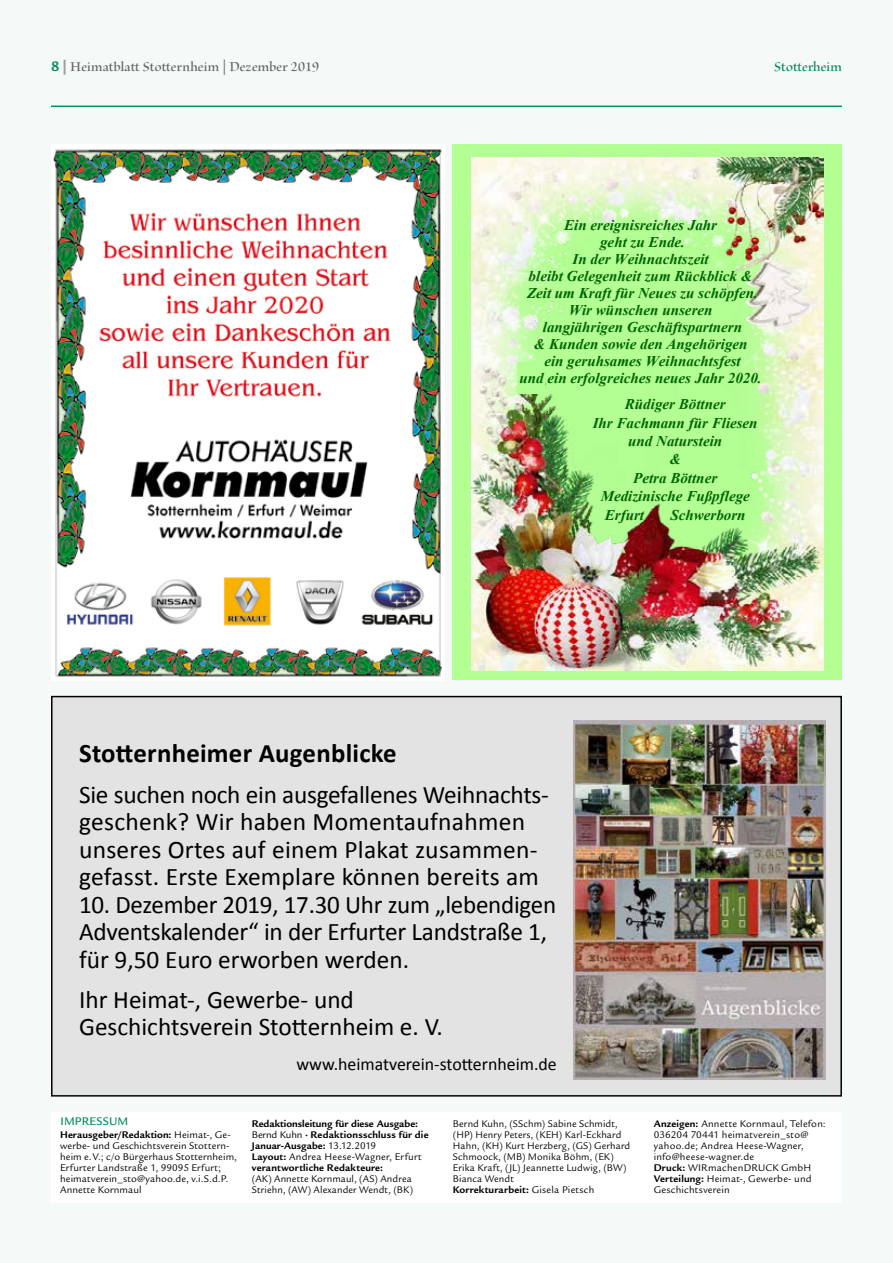
<style>
.page{position:relative;width:893px;height:1263px;background:#f5f9f7}
.page>*{position:absolute;margin:0;border:0;box-sizing:border-box;transform-origin:0 0}
.t1{font:700 26.85px "Calibri";letter-spacing:.01em;color:#000}
.t2{font:25.35px/27.5px "Calibri";color:#000}
.t3{font:17.85px "Calibri";color:#000}
.t4{font:15px "Brioso Pro Semibold Disp";letter-spacing:.01em;color:#646363}
.t5{font:15px "Brioso Pro Semibold Disp";letter-spacing:.005em;color:#008d58}
.t6{font:italic 700 14.85px/17.1px "Times New Roman";color:#060;text-align:center}
.t7{font:500 12px "Legacy Sans Std";color:#008d58}
.t8{font:10.5px/10.9px "Legacy Sans Std";letter-spacing:.015em;color:#000}
.t9{font:700 10.5px/10.9px "Legacy Sans Std";letter-spacing:.01em;color:#000}
.s1{font-family:"Legacy Sans Std";font-weight:700;color:#008d58}
.s2{font-family:"Legacy Sans Std";font-weight:700;color:#9d9d9c}
.s3{color:#1f5518}
.s4{font-weight:400}
.s5{font-weight:700}
</style>
<div class="page">
<div style="left:52px;top:696px;width:789px;height:400px;background:#e3e3e3"></div>
<img style="left:573px;top:720px;width:252px;height:359px">
<img style="left:53px;top:149px;width:389px;height:528px">
<div style="left:453px;top:145px;width:389px;height:535px;background:#b4ff94"></div>
<img style="left:471px;top:157px;width:352px;height:514px">
<div style="left:517px;top:363px;width:28px;height:31px;background:#b4ff94"></div>
<div style="left:51px;top:1112px;width:791px;height:90px;background:#fff"></div>
<hr style="left:51px;top:106px;width:791px;height:1px;background:#008d58">
<h3 class="t4" style="left:51px;top:59px;width:270px"><span class="s1">8</span><span class="s2">|</span>Heimatblatt Stotternheim | Dezember 2019</h3>
<h3 class="t5" style="left:774px;top:59px;width:69px">Stotterheim</h3>
<p class="t6" style="left:519px;top:216px;width:244px">Ein ereignisreiches Jahr<br>geht zu Ende.<br>In der Weihnachtszeit<br>bleibt Gelegenheit zum Rückblick &amp;<br>Zeit um Kraft für Neues zu schöpfen.<br>Wir wünschen unseren<br>langjährigen Geschäftspartnern<br>&amp; Kunden sowie den Angehörigen<br>ein geruhsames Weihnachtsfest<br>und ein erfolgreiches neues Jahr 2020<span class="s3">.</span></p>
<h3 class="t6" style="left:625px;top:395px;width:102px">Rüdiger Böttner</h3>
<h3 class="t6" style="left:593px;top:414px;width:166px">Ihr Fachmann für Fliesen</h3>
<h3 class="t6" style="left:628px;top:432px;width:96px">und Naturstein</h3>
<h3 class="t6" style="left:669px;top:450px;width:13px">&amp;</h3>
<h3 class="t6" style="left:633px;top:469px;width:86px">Petra Böttner</h3>
<h3 class="t6" style="left:601px;top:487px;width:151px">Medizinische Fußpflege</h3>
<h3 class="t6" style="left:605px;top:506px;width:41px">Erfurt</h3>
<h3 class="t6" style="left:670px;top:506px;width:77px">Schwerborn</h3>
<h1 class="t1" style="left:79px;top:736px;width:319px">Stotternheimer Augenblicke</h1>
<h2 class="t2" style="left:79px;top:780px;width:471px">Sie suchen noch ein ausgefallenes Weihnachts&shy;geschenk? Wir haben Momentaufnahmen unseres Ortes auf einem Plakat zusammen&shy;gefasst. Erste Exemplare können bereits am</h2>
<h2 class="t2" style="left:79px;top:890px;width:479px">10. Dezember 2019, 17.30 Uhr zum „lebendigen<br>Adventskalender“ in der Erfurter Landstraße 1, für 9,50 Euro erworben werden.</h2>
<h2 class="t2" style="left:79px;top:986px;width:365px">Ihr Heimat-, Gewerbe- und<br>Geschichtsverein Stotternheim e. V.</h2>
<h3 class="t3" style="left:296px;top:1052px;width:262px">www.heimatverein-stotternheim.de</h3>
<p class="t7" style="left:61px;top:1114px;width:30px">IM PRESSUM</p>
<p class="t9" style="left:252px;top:1118px;width:178px">Redaktionsleitung für diese Ausgabe:<br><span class="s4">Bernd Kuhn</span> · Redaktionsschluss für die Januar-Ausgabe: <span class="s4">13.12.2019<br></span>Layout: <span class="s4">Andrea Heese-Wagner, Erfurt </span>verantwortliche Redakteure:</p>
<p class="t8" style="left:252px;top:1173px;width:163px">(AK) Annette Kornmaul, (AS) Andrea<br>Striehn, (AW) Alexander Wendt, (BK)</p>
<p class="t8" style="left:60px;top:1129px;width:178px"><span class="s5">Herausgeber/Redaktion:</span> Heimat-, Ge&shy;werbe- und Geschichtsverein Stottern&shy;heim e.V.; c/o Bürgerhaus Stotternheim, Erfurter Landstraße 1, 99095 Erfurt; heimatverein_sto@yahoo.de, v.i.S.d.P.<br>Annette Kornmaul</p>
<p class="t8" style="left:453px;top:1118px;width:179px">Bernd Kuhn, (SSchm) Sabine Schmidt, (HP) Henry Peters, (KEH) Karl-Eckhard Hahn, (KH) Kurt Herzberg, (GS) Gerhard Schmoock, (MB) Monika Böhm, (EK)<br>Erika Kraft, (JL) Jeannette Ludwig, (BW)<br>Bianca Wendt<br><span class="s5">Korrekturarbeit:</span> Gisela Pietsch</p>
<p class="t8" style="left:654px;top:1118px;width:173px"><span class="s5">Anzeigen:</span> Annette Kornmaul, Telefon:<br>036204 70441 heimatverein_sto@ yahoo.de; Andrea Heese-Wagner, info@heese-wagner.de<br><span class="s5">Druck:</span> WIRmachenDRUCK GmbH<br><span class="s5">Verteilung:</span> Heimat-, Gewerbe- und<br>Geschichtsverein</p>
</div>
